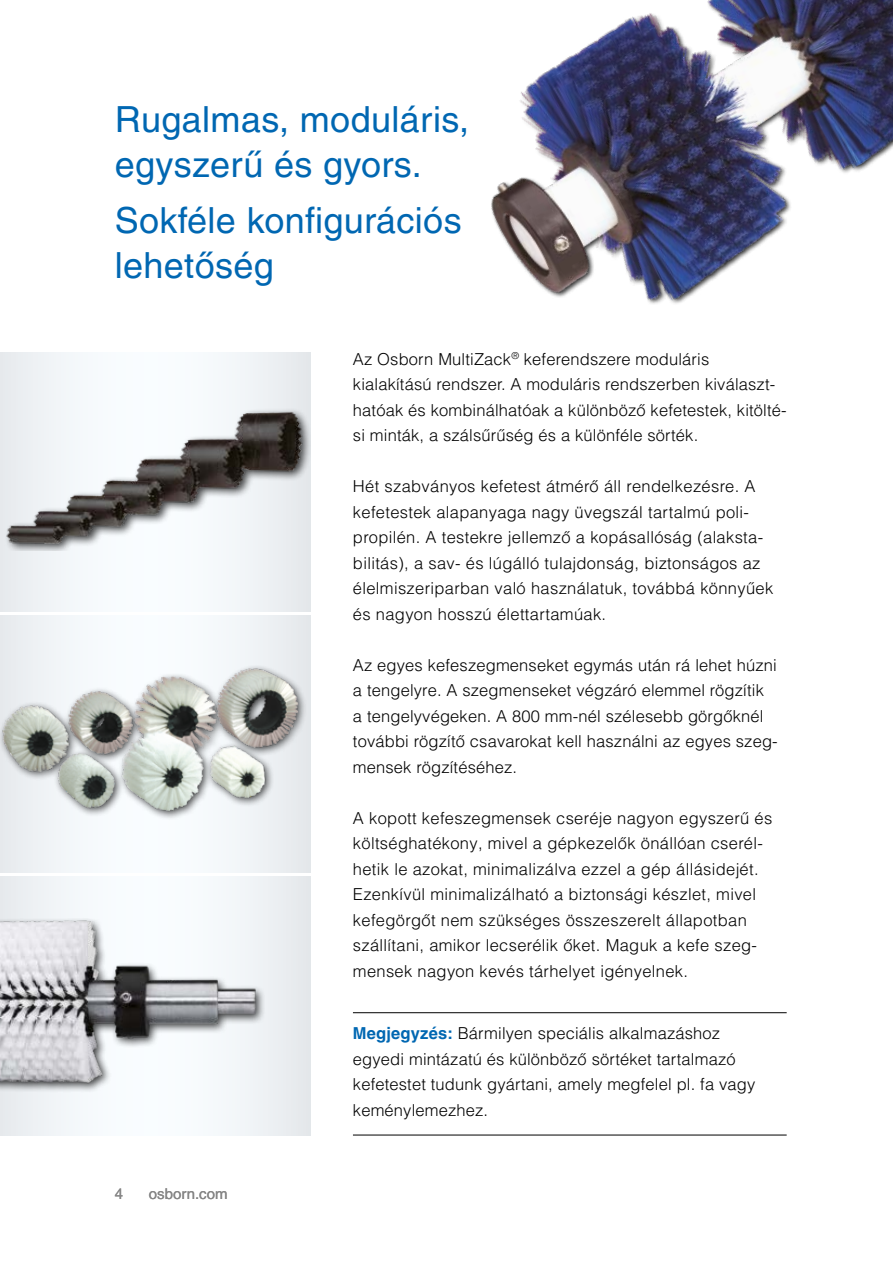
<style>
.page{position:relative;width:893px;height:1263px;background:#fff}
.page>*{position:absolute;margin:0;border:0;box-sizing:border-box;transform-origin:0 0}
.t1{font:36px/45px "Helvetica LT Pro";letter-spacing:.01em;color:#0067b2}
.t2{font:300 16.5px/25.5px "Helvetica LT Pro";letter-spacing:.02em;color:#000}
.t3{font:15px "Helvetica LT Pro";letter-spacing:.005em;color:#878787}
.s1{font-weight:700;color:#0067b2}
</style>
<div class="page">
<img style="left:491px;top:0;width:402px;height:304px">
<hr style="left:353px;top:1012px;width:434px;height:1px;background:#000">
<hr style="left:353px;top:1135px;width:434px;height:1px;background:#000">
<div style="left:0;top:353px;width:310px;height:259px;background:linear-gradient(to right,#f3f7fa,#f1f4f7)"></div>
<div style="left:0;top:616px;width:310px;height:256px;background:linear-gradient(to right,#f3f7fa,#f1f4f7)"></div>
<div style="left:0;top:877px;width:310px;height:258px;background:linear-gradient(to right,#f3f7fa,#f1f4f7)"></div>
<img style="left:0;top:400px;width:310px;height:150px">
<img style="left:0;top:626px;width:310px;height:228px">
<img style="left:0;top:906px;width:294px;height:212px">
<h1 class="t1" style="left:115px;top:97px;width:356px">Rugalmas, moduláris, egyszerű és gyors.</h1>
<h1 class="t1" style="left:115px;top:198px;width:348px">Sokféle konfigurációs lehetőség</h1>
<p class="t2" style="left:353px;top:346px;width:435px">Az Osborn MultiZack<sup>®</sup> keferendszere moduláris kialakítású rendszer. A moduláris rendszerben kiválaszt&shy;hatóak és kombinálhatóak a különböző kefetestek, kitölté&shy;si minták, a szálsűrűség és a különféle sörték.</p>
<p class="t2" style="left:353px;top:473px;width:422px">Hét szabványos kefetest átmérő áll rendelkezésre. A kefetestek alapanyaga nagy üvegszál tartalmú poli&shy;propilén. A testekre jellemző a kopásallóság (alaksta&shy;bilitás), a sav- és lúgálló tulajdonság, biztonságos az élelmiszeriparban való használatuk, továbbá könnyűek és nagyon hosszú élettartamúak.</p>
<p class="t2" style="left:353px;top:652px;width:426px">Az egyes kefeszegmenseket egymás után rá lehet húzni a tengelyre. A szegmenseket végzáró elemmel rögzítik<br>a tengelyvégeken. A 800 mm-nél szélesebb görgőknél további rögzítő csavarokat kell használni az egyes szeg&shy;mensek rögzítéséhez.</p>
<p class="t2" style="left:353px;top:805px;width:421px">A kopott kefeszegmensek cseréje nagyon egyszerű és költséghatékony, mivel a gépkezelők önállóan cserél&shy;hetik le azokat, minimalizálva ezzel a gép állásidejét.<br>Ezenkívül minimalizálható a biztonsági készlet, mivel kefegörgőt nem szükséges összeszerelt állapotban szállítani, amikor lecserélik őket. Maguk a kefe szeg&shy;mensek nagyon kevés tárhelyet igényelnek.</p>
<p class="t3" style="left:115px;top:1185px;width:10px">4</p>
<p class="t3" style="left:149px;top:1185px;width:80px">osborn.com</p>
<p class="t2" style="left:353px;top:1021px;width:404px"><span class="s1">Megjegyzés:</span> Bármilyen speciális alkalmazáshoz egyedi mintázatú és különböző sörtéket tartalmazó kefetestet tudunk gyártani, amely megfelel pl. fa vagy keménylemezhez.</p>
</div>
